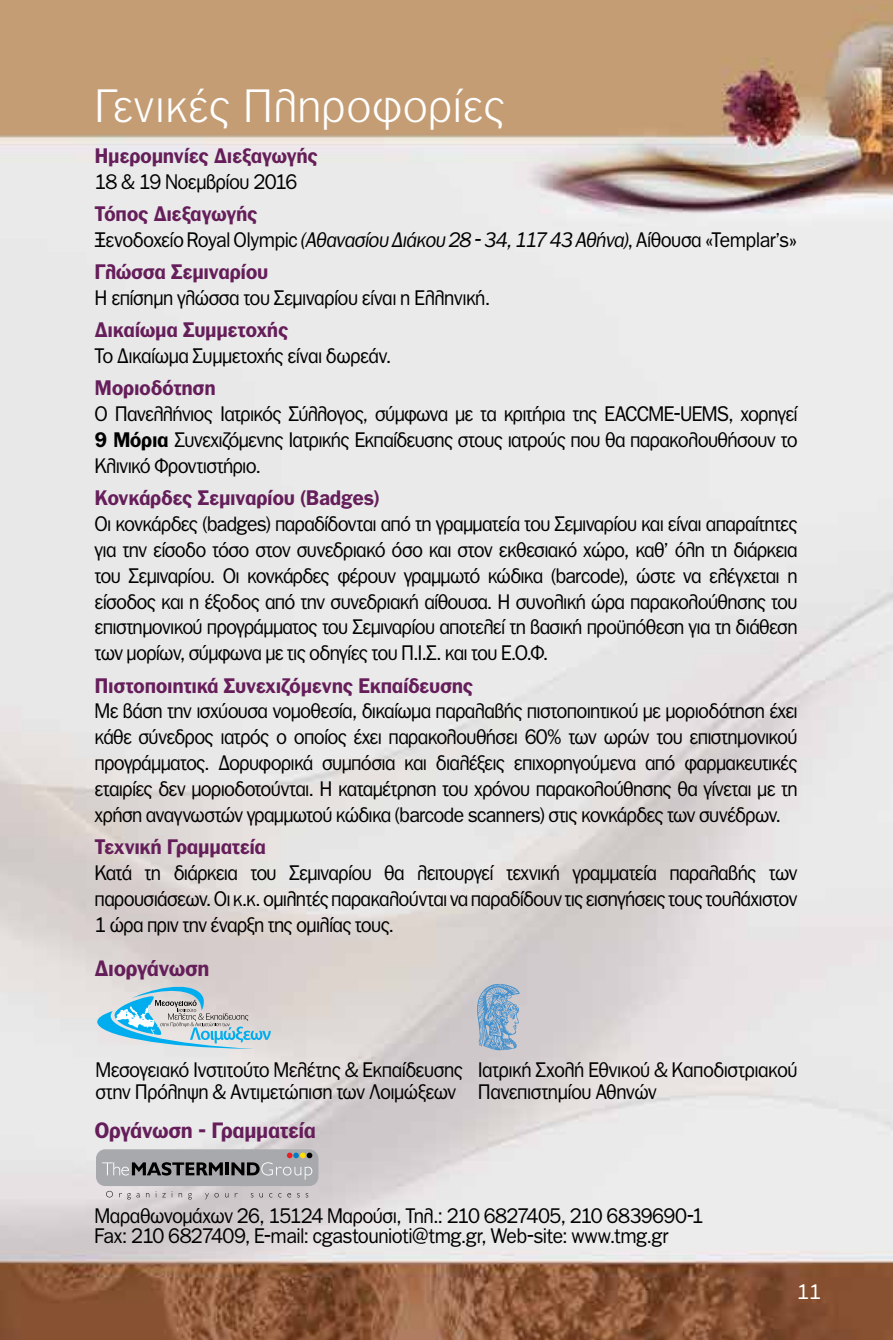
<style>
.page{position:relative;width:893px;height:1340px;background:#fff}
.page>*{position:absolute;margin:0;border:0;box-sizing:border-box;transform-origin:0 0}
.t1{font:300 45px "PF Franklin Gothic";letter-spacing:.05em;color:#fff}
.t2{font:700 21.38px "PF Franklin Gothic";letter-spacing:.01em;color:#651e5a;scale:.94 1}
.t3{font:20.25px/25.9px "PF Franklin Gothic";letter-spacing:.005em;color:#000;scale:.94 1}
.t4{font:700 20.25px "PF Franklin Gothic";letter-spacing:.015em;color:#651e5a;scale:.94 1}
.t5{font:20.25px "PF Franklin Gothic";color:#fff}
.s1{font-weight:700;color:#651e5a}
.s2{font-style:italic}
.s3{font-weight:700}
</style>
<div class="page">
<img style="left:0;top:0;width:893px;height:1339px">
<div style="left:96px;top:1149px;width:222px;height:36px;background:#a7a9ac;border-radius:9px"></div>
<svg style="left:102px;top:1162px;width:121px;height:13px"></svg>
<hr style="left:225px;top:1162px;width:4px;height:13px;background:#000">
<svg style="left:106px;top:1190px;width:7px;height:7px"></svg>
<svg style="left:119px;top:1193px;width:21px;height:6px"></svg>
<svg style="left:146px;top:1193px;width:3px;height:4px"></svg>
<svg style="left:156px;top:1190px;width:10px;height:7px"></svg>
<svg style="left:179px;top:1193px;width:3px;height:4px"></svg>
<svg style="left:188px;top:1193px;width:4px;height:6px"></svg>
<svg style="left:205px;top:1193px;width:4px;height:6px"></svg>
<svg style="left:215px;top:1193px;width:4px;height:4px"></svg>
<svg style="left:225px;top:1193px;width:3px;height:4px"></svg>
<svg style="left:235px;top:1193px;width:3px;height:4px"></svg>
<svg style="left:260px;top:1193px;width:3px;height:4px"></svg>
<svg style="left:269px;top:1193px;width:3px;height:4px"></svg>
<svg style="left:278px;top:1193px;width:3px;height:4px"></svg>
<svg style="left:287px;top:1193px;width:4px;height:4px"></svg>
<svg style="left:297px;top:1193px;width:3px;height:4px"></svg>
<svg style="left:231px;top:1152px;width:81px;height:27px"></svg>
<svg style="left:97px;top:983px;width:174px;height:65px"></svg>
<svg style="left:477px;top:983px;width:43px;height:67px"></svg>
<h1 class="t1" style="left:96px;top:81px;width:410px">Γενικές Πληροφορίες</h1>
<p class="t4" style="left:95px;top:144px;width:238px">Ημερομηνίες Διεξαγωγής</p>
<p class="t3" style="left:95px;top:169px;width:217px">18 &amp; 19 Νοεμβρίου 2016</p>
<p class="t3" style="left:95px;top:201px;width:749px"><span class="s1">Τόπος Διεξαγωγής<br></span>Ξενοδοχείο Royal Olympic <span class="s2">(Αθανασίου Διάκου 28 - 34, 117 43 Αθήνα)</span>, Αίθουσα «Templar’s»</p>
<p class="t4" style="left:95px;top:260px;width:186px">Γλώσσα Σεμιναρίου</p>
<p class="t3" style="left:95px;top:285px;width:422px">Η επίσημη γλώσσα του Σεμιναρίου είναι η Ελληνική.</p>
<p class="t4" style="left:95px;top:318px;width:207px">Δικαίωμα Συμμετοχής</p>
<p class="t3" style="left:95px;top:343px;width:316px">Το Δικαίωμα Συμμετοχής είναι δωρεάν.</p>
<p class="t4" style="left:95px;top:376px;width:130px">Μοριοδότηση</p>
<p class="t3" style="left:95px;top:401px;width:749px;text-align:justify">Ο Πανελλήνιος Ιατρικός Σύλλογος, σύμφωνα με τα κριτήρια της EACCME-UEMS, χορηγεί <span class="s3">9 Μόρια</span> Συνεχιζόμενης Ιατρικής Εκπαίδευσης στους ιατρούς που θα παρακολουθήσουν το Κλινικό Φροντιστήριο.</p>
<p class="t4" style="left:95px;top:486px;width:304px">Κονκάρδες Σεμιναρίου (Badges)</p>
<p class="t3" style="left:95px;top:511px;width:749px;text-align:justify">Οι κονκάρδες (badges) παραδίδονται από τη γραμματεία του Σεμιναρίου και είναι απαραίτητες για την είσοδο τόσο στον συνεδριακό όσο και στον εκθεσιακό χώρο, καθ’ όλη τη διάρκεια του Σεμιναρίου. Οι κονκάρδες φέρουν γραμμωτό κώδικα (barcode), ώστε να ελέγχεται η είσοδος και η έξοδος από την συνεδριακή αίθουσα. Η συνολική ώρα παρακολούθησης του επιστημονικού προγράμματος του Σεμιναρίου αποτελεί τη βασική προϋπόθεση για τη διάθεση των μορίων, σύμφωνα με τις οδηγίες του Π.Ι.Σ. και του Ε.Ο.Φ.</p>
<p class="t4" style="left:95px;top:673px;width:404px">Πιστοποιητικά Συνεχιζόμενης Εκπαίδευσης</p>
<p class="t3" style="left:95px;top:698px;width:749px;text-align:justify">Με βάση την ισχύουσα νομοθεσία, δικαίωμα παραλαβής πιστοποιητικού με μοριοδότηση έχει κάθε σύνεδρος ιατρός ο οποίος έχει παρακολουθήσει 60% των ωρών του επιστημονικού προγράμματος. Δορυφορικά συμπόσια και διαλέξεις επιχορηγούμενα από φαρμακευτικές εταιρίες δεν μοριοδοτούνται. Η καταμέτρηση του χρόνου παρακολούθησης θα γίνεται με τη χρήση αναγνωστών γραμμωτού κώδικα (barcode scanners) στις κονκάρδες των συνέδρων.</p>
<p class="t4" style="left:95px;top:834px;width:183px">Τεχνική Γραμματεία</p>
<p class="t3" style="left:95px;top:859px;width:749px;text-align:justify">Κατά τη διάρκεια του Σεμιναρίου θα λειτουργεί τεχνική γραμματεία παραλαβής των παρουσιάσεων. Οι κ.κ. ομιλητές παρακαλούνται να παραδίδουν τις εισηγήσεις τους τουλάχιστον 1 ώρα πριν την έναρξη της ομιλίας τους.</p>
<p class="t2" style="left:95px;top:955px;width:123px">Διοργάνωση</p>
<p class="t3" style="left:96px;top:1058px;width:392px;line-height:22.5px">Μεσογειακό Ινστιτούτο Μελέτης &amp; Εκπαίδευσης στην Πρόληψη &amp; Αντιμετώπιση των Λοιμώξεων</p>
<p class="t2" style="left:95px;top:1117px;width:236px">Οργάνωση - Γραμματεία</p>
<p class="t3" style="left:478px;top:1058px;width:341px;line-height:22.5px">Ιατρική Σχολή Εθνικού &amp; Καποδιστριακού<br>Πανεπιστημίου Αθηνών</p>
<p class="t3" style="left:95px;top:1205px;width:649px;line-height:20.2px">Μαραθωνομάχων 26, 15124 Μαρούσι, Τηλ.: 210 6827405, 210 6839690-1<br>Fax: 210 6827409, E-mail: cgastounioti@tmg.gr, Web-site: www.tmg.gr</p>
<p class="t5" style="left:797px;top:1280px;width:25px">11</p>
</div>
